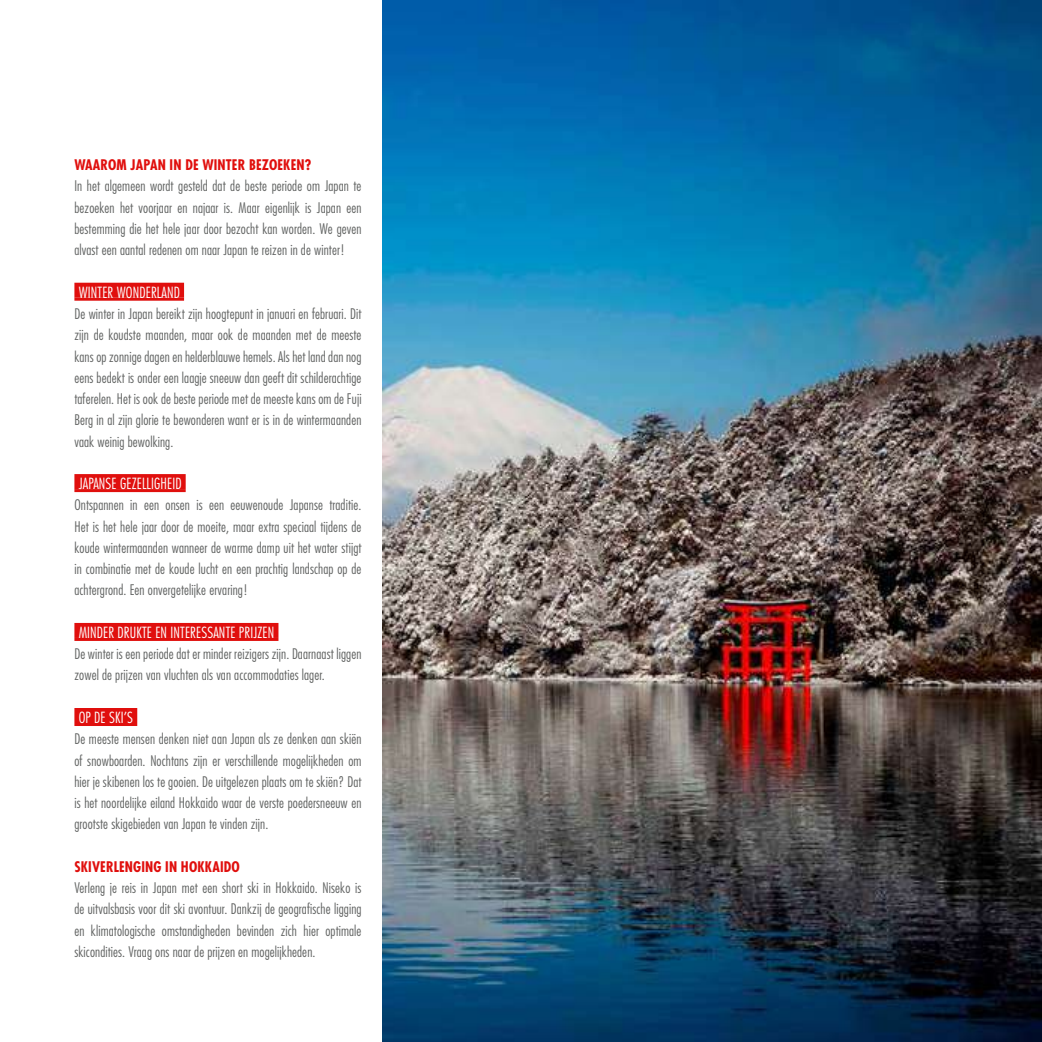
<style>
.page{position:relative;width:1042px;height:1042px;background:#fff}
.page>*{position:absolute;margin:0;border:0;box-sizing:border-box;transform-origin:0 0}
.t1{font:300 condensed 15px "Futura Std";letter-spacing:.01em;color:#fff}
.t2{font:300 condensed 14.25px/21.3px "Futura Std";letter-spacing:.01em;color:#626463;text-align:justify}
.t3{font:700 condensed 14.25px "Futura Std";letter-spacing:.01em;color:#e00f0d}
</style>
<div class="page">
<div style="left:74px;top:283px;width:110px;height:15px;background:#e00f0d"></div>
<hr style="left:74px;top:298px;width:110px;height:3px;background:#e00f0d">
<div style="left:74px;top:474px;width:112px;height:15px;background:#e00f0d"></div>
<hr style="left:74px;top:489px;width:112px;height:3px;background:#e00f0d">
<div style="left:74px;top:623px;width:204px;height:15px;background:#e00f0d"></div>
<hr style="left:74px;top:638px;width:204px;height:3px;background:#e00f0d">
<div style="left:74px;top:708px;width:63px;height:15px;background:#e00f0d"></div>
<hr style="left:74px;top:723px;width:63px;height:3px;background:#e00f0d">
<img style="left:383px;top:0;width:659px;height:1042px">
<p class="t3" style="left:74px;top:156px;width:238px">WAAROM JAPAN IN DE WINTER BEZOEKEN?</p>
<p class="t2" style="left:74px;top:175px;width:289px">In het algemeen wordt gesteld dat de beste periode om Japan te bezoeken het voorjaar en najaar is. Maar eigenlijk is Japan een bestemming die het hele jaar door bezocht kan worden. We geven alvast een aantal redenen om naar Japan te reizen in de winter!</p>
<p class="t1" style="left:79px;top:283px;width:103px">WINTER WONDERLAND</p>
<p class="t2" style="left:74px;top:303px;width:289px">De winter in Japan bereikt zijn hoogtepunt in januari en februari. Dit zijn de koudste maanden, maar ook de maanden met de meeste kans op zonnige dagen en helderblauwe hemels. Als het land dan nog eens bedekt is onder een laagje sneeuw dan geeft dit schilderachtige taferelen. Het is ook de beste periode met de meeste kans om de Fuji Berg in al zijn glorie te bewonderen want er is in de wintermaanden vaak weinig bewolking.</p>
<p class="t1" style="left:79px;top:475px;width:104px">JAPANSE GEZELLIGHEID</p>
<p class="t2" style="left:74px;top:494px;width:289px">Ontspannen in een onsen is een eeuwenoude Japanse traditie.<br>Het is het hele jaar door de moeite, maar extra speciaal tijdens de koude wintermaanden wanneer de warme damp uit het water stijgt in combinatie met de koude lucht en een prachtig landschap op de achtergrond. Een onvergetelijke ervaring!</p>
<p class="t1" style="left:79px;top:623px;width:197px">MINDER DRUKTE EN INTERESSANTE PRIJZEN</p>
<p class="t2" style="left:74px;top:643px;width:288px">De winter is een periode dat er minder reizigers zijn. Daarnaast liggen zowel de prijzen van vluchten als van accommodaties lager.</p>
<p class="t1" style="left:79px;top:708px;width:56px">OP DE SKI’S</p>
<p class="t2" style="left:74px;top:728px;width:289px">De meeste mensen denken niet aan Japan als ze denken aan skiën of snowboarden. Nochtans zijn er verschillende mogelijkheden om hier je skibenen los te gooien. De uitgelezen plaats om te skiën? Dat is het noordelijke eiland Hokkaido waar de verste poedersneeuw en grootste skigebieden van Japan te vinden zijn.</p>
<p class="t3" style="left:74px;top:858px;width:167px">SKIVERLENGING IN HOKKAIDO</p>
<p class="t2" style="left:74px;top:877px;width:289px">Verleng je reis in Japan met een short ski in Hokkaido. Niseko is de uitvalsbasis voor dit ski avontuur. Dankzij de geografische ligging en klimatologische omstandigheden bevinden zich hier optimale skicondities. Vraag ons naar de prijzen en mogelijkheden.</p>
</div>
